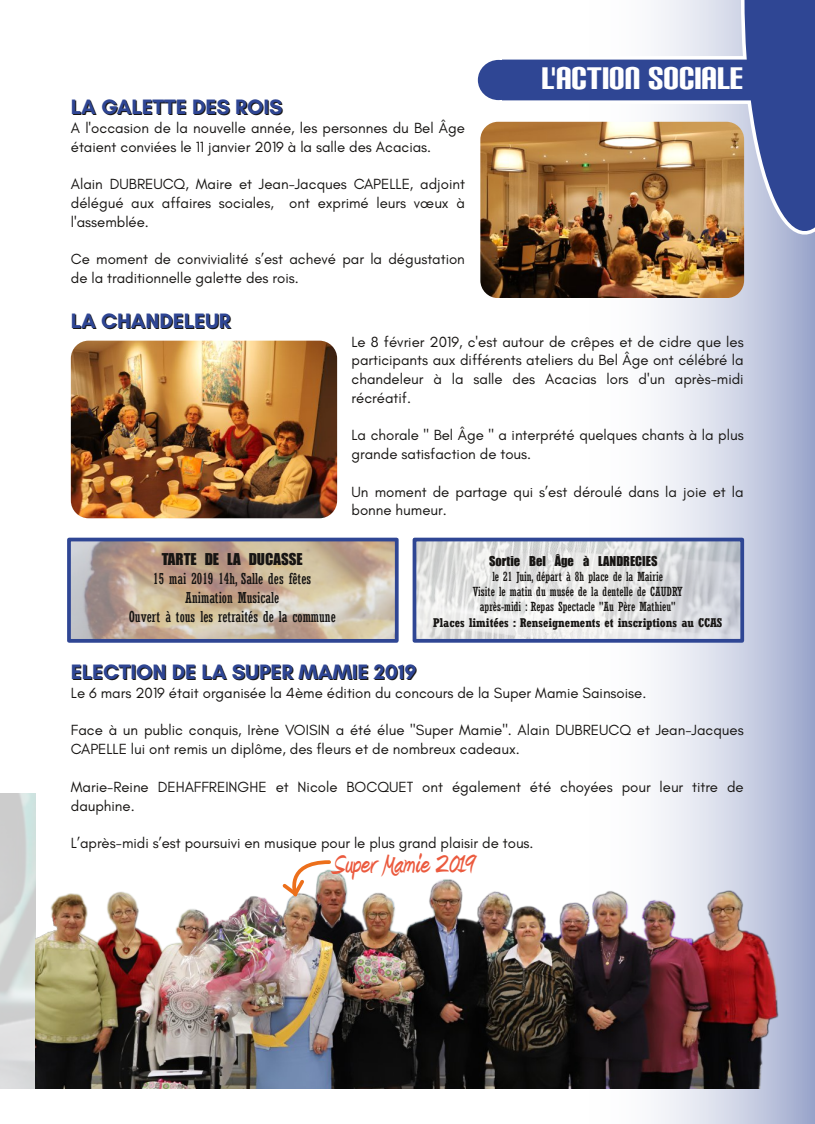
<style>
.page{position:relative;width:815px;height:1124px;background:#fff}
.page>*{position:absolute;margin:0;border:0;box-sizing:border-box;transform-origin:0 0}
.t1{font:37.5px "Carbon Block";color:#fff}
.t2{font:700 33.75px "Amienne";color:#eb5a3e}
.t3{font:700 21.25px "Glacial Indifference";color:#171513}
.t4{font:15px/18.8px "Glacial Indifference";letter-spacing:-.005em;color:#171513}
.t5{font:condensed 15px/18.8px "Rockwell";color:#171513;text-align:center}
.t6{font:15px "Impact";color:#171513}
.t7{font:condensed 12.5px/15.2px "Rockwell";color:#171513;text-align:center}
.t8{font:700 condensed 12.5px "Rockwell";color:#171513}
.t9{font:12.5px "Impact";color:#171513}
</style>
<div class="page">
<svg style="left:588px;top:248px;width:226px;height:875px"></svg>
<svg style="left:477px;top:0;width:338px;height:248px"></svg>
<img style="left:418px;top:542px;width:321px;height:95px">
<img style="left:72px;top:542px;width:322px;height:95px">
<div style="left:67px;top:537px;width:332px;height:105px;border:4px solid #2f4694"></div>
<img style="left:35px;top:869px;width:744px;height:219px">
<img style="left:480px;top:122px;width:264px;height:175px;border-radius:18px">
<img style="left:71px;top:340px;width:266px;height:178px;border-radius:18px">
<svg style="left:279px;top:860px;width:54px;height:39px"></svg>
<div style="left:413px;top:537px;width:331px;height:105px;border:4px solid #2f4694"></div>
<h1 class="t1" style="left:541px;top:60px;width:203px">L'acTION SOCIALE</h1>
<h3 class="t3" style="left:72px;top:95px;width:213px">LA GALETTE DES ROIS</h3>
<p class="t4" style="left:71px;top:118px;width:396px">A l'occasion de la nouvelle année, les personnes du Bel Âge étaient conviées le 11 janvier 2019 à la salle des Acacias.</p>
<p class="t4" style="left:71px;top:175px;width:396px;text-align:justify">Alain DUBREUCQ, Maire et Jean-Jacques CAPELLE, adjoint délégué aux affaires sociales, ont exprimé leurs vœux à l'assemblée.</p>
<p class="t4" style="left:71px;top:250px;width:396px">Ce moment de convivialité s’est achevé par la dégustation de la traditionnelle galette des rois.</p>
<h3 class="t3" style="left:72px;top:308px;width:161px">LA CHANDELEUR</h3>
<p class="t4" style="left:351px;top:332px;width:394px;text-align:justify">Le 8 février 2019, c'est autour de crêpes et de cidre que les participants aux différents ateliers du Bel Âge ont célébré la chandeleur à la salle des Acacias lors d'un après-midi récréatif.</p>
<p class="t4" style="left:351px;top:425px;width:394px">La chorale " Bel Âge " a interprété quelques chants à la plus grande satisfaction de tous.</p>
<p class="t4" style="left:351px;top:482px;width:394px">Un moment de partage qui s’est déroulé dans la joie et la bonne humeur.</p>
<p class="t6" style="left:162px;top:550px;width:143px">TARTE DE LA DUCASSE</p>
<p class="t5" style="left:129px;top:569px;width:209px">15 mai 2019 14h, Salle des fêtes<br>Animation Musicale<br>Ouvert à tous les retraités de la commune</p>
<p class="t9" style="left:489px;top:553px;width:170px">Sortie Bel Âge à LANDRECIES</p>
<p class="t7" style="left:473px;top:568px;width:211px">le 21 Juin, départ à 8h place de la Mairie<br>Visite le matin du musée de la dentelle de CAUDRY après-midi : Repas Spectacle "Au Père Mathieu"</p>
<p class="t8" style="left:433px;top:615px;width:291px">Places limitées : Renseignements et inscriptions au CCAS</p>
<h3 class="t3" style="left:72px;top:660px;width:347px">ELECTION DE LA SUPER MAMIE 2019</h3>
<p class="t4" style="left:71px;top:683px;width:577px">Le 6 mars 2019 était organisée la 4ème édition du concours de la Super Mamie Sainsoise.</p>
<p class="t4" style="left:71px;top:720px;width:674px">Face à un public conquis, Irène VOISIN a été élue "Super Mamie". Alain DUBREUCQ et Jean-Jacques<br>CAPELLE lui ont remis un diplôme, des fleurs et de nombreux cadeaux.</p>
<p class="t4" style="left:71px;top:777px;width:674px">Marie-Reine DEHAFFREINGHE et Nicole BOCQUET ont également été choyées pour leur titre de dauphine.</p>
<p class="t4" style="left:71px;top:833px;width:464px">L’après-midi s’est poursuivi en musique pour le plus grand plaisir de tous.</p>
<h2 class="t2" style="left:333px;top:848px;width:142px">Super Mamie 2019</h2>
</div>
